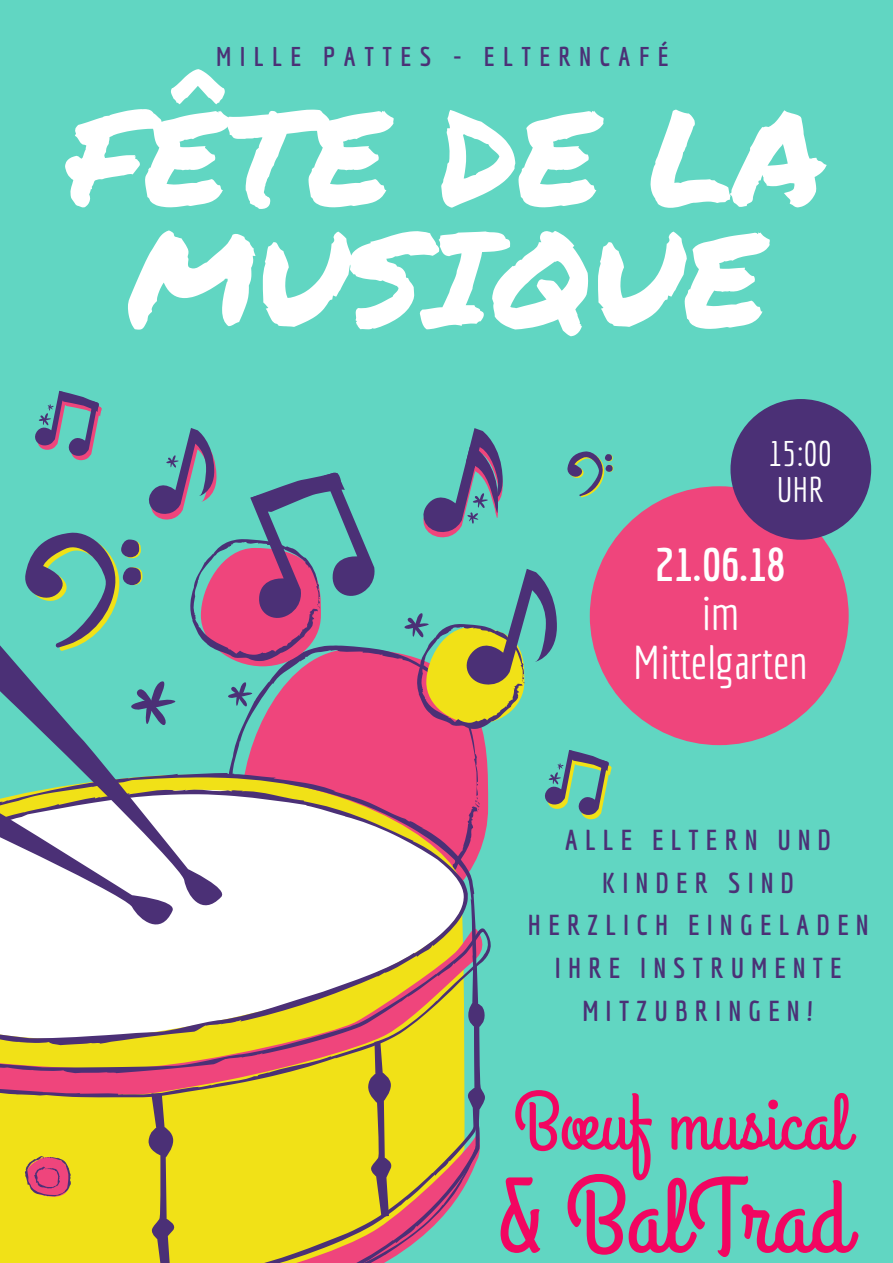
<style>
.page{position:relative;width:893px;height:1263px;background:#61d6c2}
.page>*{position:absolute;margin:0;border:0;box-sizing:border-box;transform-origin:0 0}
.t1{font:132.45px/121.6px "Permanent Marker";color:#fff;text-align:center}
.t2{font:105.15px "Grand Hotel";color:#f20661}
.t3{font:79.43px "Grand Hotel";color:#f20661}
.t4{font:46.35px/49px "Economica";color:#fff;text-align:center}
.t5{font:700 46.35px "Economica";color:#fff}
.t6{font:34.72px/36.6px "Economica";color:#fff}
.t7{font:700 28.12px/42.8px "Economica";letter-spacing:.26em;color:#4b3076;text-align:center}
.t8{font:700 26.47px "Economica";letter-spacing:.32em;color:#4b3076}
</style>
<div class="page">
<svg style="left:479px;top:729px;width:10px;height:122px"></svg>
<svg style="left:480px;top:797px;width:1px;height:13px"></svg>
<svg style="left:231px;top:649px;width:248px;height:124px;background:#d85684"></svg>
<svg style="left:229px;top:681px;width:26px;height:28px"></svg>
<svg style="left:480px;top:1005px;width:5px;height:104px"></svg>
<svg style="left:0;top:645px;width:229px;height:53px"></svg>
<svg style="left:402px;top:569px;width:155px;height:160px"></svg>
<svg style="left:0;top:773px;width:480px;height:490px;background:#e2c878"></svg>
<svg style="left:0;top:679px;width:180px;height:257px"></svg>
<div style="left:590px;top:486px;width:259px;height:259px;background:#ef457c;border-radius:50%"></div>
<div style="left:730px;top:399px;width:141px;height:141px;background:#4b3076;border-radius:50%"></div>
<svg style="left:25px;top:532px;width:118px;height:119px"></svg>
<svg style="left:545px;top:750px;width:67px;height:69px"></svg>
<svg style="left:423px;top:428px;width:80px;height:109px"></svg>
<svg style="left:149px;top:428px;width:229px;height:238px"></svg>
<svg style="left:35px;top:391px;width:67px;height:69px"></svg>
<svg style="left:567px;top:451px;width:46px;height:46px"></svg>
<p class="t8" style="left:217px;top:41px;width:454px">MILLE PATTES - ELTERNCAFÉ</p>
<h1 class="t1" style="left:68px;top:93px;width:760px">FÊTE DE LA<br>MUSIQUE</h1>
<p class="t6" style="left:769px;top:434px;width:65px">15:00<br>UHR</p>
<h3 class="t5" style="left:655px;top:537px;width:132px">21.06.18</h3>
<h3 class="t4" style="left:633px;top:588px;width:176px">im<br>Mittelgarten</h3>
<p class="t7" style="left:528px;top:818px;width:342px">ALLE ELTERN UND<br>KINDER SIND<br>HERZLICH EINGELADEN<br>IHRE INSTRUMENTE<br>MITZUBRINGEN!</p>
<h3 class="t3" style="left:514px;top:1072px;width:337px">Bœuf musical</h3>
<h2 class="t2" style="left:498px;top:1150px;width:352px">&amp; BalTrad</h2>
</div>
